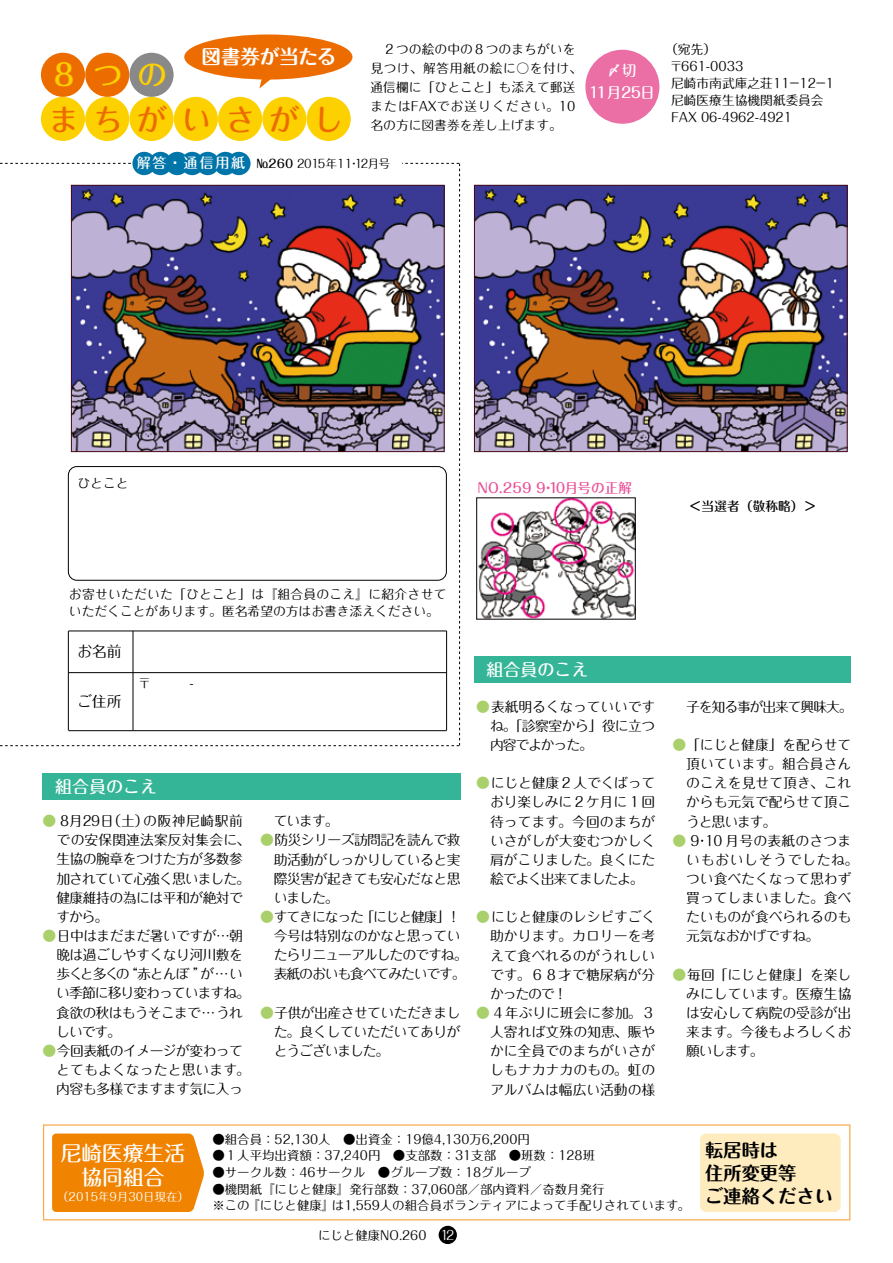
<style>
.page{position:relative;width:893px;height:1263px;background:#fff}
.page>*{position:absolute;margin:0;border:0;box-sizing:border-box;transform-origin:0 0}
.t1{font:500 29.85px "Maru Fo Pro";letter-spacing:.475em;color:#ed6c00}
.t2{font:500 29.85px "Maru Fo Pro";color:#fdd000}
.t3{font:500 20.7px/23.9px "Maru Fo Pro";color:#fff;text-align:center}
.t4{font:700 19.5px "Maru Fo Pro";letter-spacing:-.005em;color:#fff}
.t5{font:700 18.3px/22.8px "Maru Fo Pro";color:#000}
.t6{font:500 16.95px "Maru Fo Pro";color:#fff}
.t7{font:14.85px "Maru Fo Pro";color:#000}
.t8{font:500 14.7px/21.6px "Maru Fo Pro";letter-spacing:-.04em;color:#fff;text-align:center}
.t9{font:13.8px/19.2px "Maru Fo Pro";letter-spacing:-.035em;color:#000;text-align:justify}
.t10{font:13.8px/19.2px "Maru Fo Pro";letter-spacing:-.055em;color:#000}
.t11{font:13.8px/19.2px "Maru Fo Pro";letter-spacing:-.005em;color:#000}
.t12{font:13.8px/19.2px "Maru Fo Pro";letter-spacing:-.07em;color:#000}
.t13{font:13.8px "Maru Fo Pro";letter-spacing:-.08em;color:#000}
.t14{font:500 13.65px "Maru Fo Pro";color:#e85298}
.t15{font:12.75px/17px "Maru Fo Pro";color:#000}
.t16{font:500 12.75px "Maru Fo Pro";color:#000}
.t17{font:12.45px/16.6px "Maru Fo Pro";color:#000}
.t18{font:11.7px "Maru Fo Pro";letter-spacing:-.04em;color:#000}
.t19{font:11.4px "Maru Fo Pro";color:#fff}
.s1{font-weight:500;font-size:14.1px;color:#fff}
.s2{font-weight:500}
.s3{color:#a9d06b}
.s4{font-size:12.75px;color:#fff}
</style>
<div class="page">
<div style="left:439px;top:1226px;width:18px;height:18px;background:#000;border-radius:50%"></div>
<div style="left:585px;top:50px;width:74px;height:74px;background:#eb6ea5;border-radius:50%"></div>
<div style="left:184px;top:34px;width:168px;height:46px;background:#ed6c00;border-radius:50%"></div>
<svg style="left:259px;top:79px;width:13px;height:10px"></svg>
<div style="left:41px;top:97px;width:44px;height:44px;background:#fdd000;border-radius:50%"></div>
<div style="left:41px;top:53px;width:44px;height:44px;background:#ed6c00;border-radius:50%"></div>
<div style="left:85px;top:97px;width:44px;height:44px;background:#fdd000;border-radius:50%"></div>
<div style="left:85px;top:53px;width:44px;height:44px;background:#ed6c00;border-radius:50%"></div>
<div style="left:129px;top:97px;width:45px;height:44px;background:#fdd000;border-radius:50%"></div>
<div style="left:129px;top:53px;width:45px;height:44px;background:#898989;border-radius:50%"></div>
<div style="left:174px;top:97px;width:44px;height:44px;background:#fdd000;border-radius:50%"></div>
<div style="left:218px;top:97px;width:44px;height:44px;background:#fdd000;border-radius:50%"></div>
<div style="left:262px;top:97px;width:44px;height:44px;background:#fdd000;border-radius:50%"></div>
<div style="left:307px;top:97px;width:44px;height:44px;background:#fdd000;border-radius:50%"></div>
<div style="left:474px;top:656px;width:376px;height:27px;background:#35b597"></div>
<div style="left:43px;top:773px;width:418px;height:27px;background:#35b597"></div>
<img style="left:476px;top:187px;width:369px;height:263px">
<div style="left:474px;top:185px;width:373px;height:267px;border:1px solid #450a14"></div>
<svg style="left:0;top:163px;width:460px;height:583px"></svg>
<hr style="left:69px;top:672px;width:378px;height:1px;background:#000">
<hr style="left:69px;top:730px;width:378px;height:1px;background:#000">
<hr style="left:69px;top:631px;width:378px;height:1px;background:#000">
<hr style="left:68px;top:631px;width:1px;height:99px;background:#000">
<hr style="left:133px;top:631px;width:1px;height:99px;background:#000">
<hr style="left:446px;top:631px;width:1px;height:99px;background:#000">
<img style="left:73px;top:187px;width:369px;height:263px">
<div style="left:71px;top:185px;width:373px;height:267px;border:1px solid #450a14"></div>
<div style="left:68px;top:466px;width:379px;height:114px;border:1px solid #000;border-radius:9px"></div>
<div style="left:245px;top:156px;width:157px;height:15px;background:#fff"></div>
<div style="left:132px;top:152px;width:24px;height:23px;background:#0075a9;border-radius:50%"></div>
<div style="left:149px;top:152px;width:23px;height:23px;background:#0075a9;border-radius:50%"></div>
<div style="left:166px;top:152px;width:23px;height:23px;background:#0075a9;border-radius:50%"></div>
<div style="left:180px;top:152px;width:24px;height:23px;background:#0075a9;border-radius:50%"></div>
<div style="left:196px;top:152px;width:23px;height:23px;background:#0075a9;border-radius:50%"></div>
<div style="left:214px;top:152px;width:23px;height:23px;background:#0075a9;border-radius:50%"></div>
<div style="left:227px;top:152px;width:24px;height:23px;background:#0075a9;border-radius:50%"></div>
<img style="left:478px;top:500px;width:155px;height:117px">
<div style="left:43px;top:1124px;width:807px;height:96px;border:1px solid #f6ae54"></div>
<div style="left:700px;top:1133px;width:141px;height:79px;background:#feebbe;border-radius:6px"></div>
<div style="left:52px;top:1133px;width:152px;height:79px;background:#f08300"></div>
<p class="t15" style="left:370px;top:38px;width:213px;line-height:19.2px;text-indent:13px">２つの絵の中の８つのまちがいを見つけ、解答用紙の絵に○を付け、通信欄に「ひとこと」も添えて郵送またはFAXでお送りください。10名の方に図書券を差し上げます。</p>
<h3 class="t4" style="left:202px;top:41px;width:136px">図書券が当たる</h3>
<h1 class="t1" style="left:49px;top:96px;width:296px">まちがいさがし</h1>
<h1 class="t2" style="left:49px;top:51px;width:120px">８つの</h1>
<p class="t8" style="left:589px;top:58px;width:68px">〆切<br>11月25日</p>
<p class="t18" style="left:137px;top:154px;width:255px"><span class="s1">解答・通信用紙</span> <span class="s2">№260</span> 2015年11・12月号</p>
<p class="t15" style="left:670px;top:39px;width:166px;text-indent:-5px">（宛先）<br>〒661-0033<br>尼崎市南武庫之荘11－ 12－ 1尼崎医療生協機関紙委員会<br>FAX 06-4962-4921</p>
<p class="t15" style="left:77px;top:473px;width:53px">ひとこと</p>
<p class="t14" style="left:477px;top:477px;width:156px">NO.259 9・10月号の正解</p>
<p class="t16" style="left:689px;top:496px;width:129px">＜当選者（敬称略）＞</p>
<p class="t15" style="left:69px;top:584px;width:379px">お寄せいただいた「ひとこと」は『組合員のこえ』に紹介させていただくことがあります。匿名希望の方はお書き添えください。</p>
<p class="t7" style="left:77px;top:639px;width:46px">お名前</p>
<p class="t7" style="left:77px;top:690px;width:46px">ご住所</p>
<p class="t6" style="left:55px;top:773px;width:104px">組合員のこえ</p>
<p class="t9" style="left:56px;top:810px;width:195px;text-align:left;text-indent:-14px"><span class="s3">●</span> 8月29日（土）の阪神尼崎駅前での安保関連法案反対集会に、生協の腕章をつけた方が多数参加されていて心強く思いました。健康維持の為には平和が絶対ですから。</p>
<p class="t10" style="left:56px;top:924px;width:195px;text-indent:-14px"><span class="s3">●</span>日中はまだまだ暑いですが…朝晩は過ごしやすくなり河川敷を歩くと多くの“赤とんぼ ”が…いい季節に移り変わっていますね。食欲の秋はもうそこまで…うれしいです。</p>
<p class="t9" style="left:56px;top:1039px;width:195px;text-align:left;text-indent:-14px"><span class="s3">●</span>今回表紙のイメージが変わってとてもよくなったと思います。内容も多様でますます気に入っ</p>
<p class="t9" style="left:274px;top:810px;width:66px">ています。</p>
<p class="t9" style="left:274px;top:829px;width:188px;text-indent:-14px"><span class="s3">●</span>防災シリーズ訪問記を読んで救助活動がしっかりしていると実際災害が起きても安心だなと思いました。</p>
<p class="t12" style="left:274px;top:905px;width:195px;text-indent:-14px"><span class="s3">●</span>すてきになった「にじと健康」！今号は特別なのかなと思っていたらリニューアルしたのですね。表紙のおいも食べてみたいです。</p>
<p class="t9" style="left:274px;top:1001px;width:188px;text-indent:-14px"><span class="s3">●</span>子供が出産させていただきました。良くしていただいてありがとうございました。</p>
<p class="t6" style="left:486px;top:656px;width:104px">組合員のこえ</p>
<p class="t9" style="left:490px;top:695px;width:167px;text-indent:-14px"><span class="s3">●</span>表紙明るくなっていいですね。「診察室から」役に立つ内容でよかった。</p>
<p class="t9" style="left:490px;top:772px;width:167px;text-indent:-14px"><span class="s3">●</span>にじと健康 2 人でくばっており楽しみに 2 ケ月に 1 回待ってます。今回のまちがいさがしが大変むつかしく肩がこりました。良くにた絵でよく出来てましたよ。</p>
<p class="t9" style="left:490px;top:906px;width:167px;text-indent:-14px"><span class="s3">●</span>にじと健康のレシピすごく助かります。カロリーを考えて食べれるのがうれしいです。６８才で糖尿病が分かったので！　</p>
<p class="t9" style="left:490px;top:1001px;width:167px;text-indent:-14px"><span class="s3">●</span>４年ぶりに班会に参加。３人寄れば文殊の知恵、賑やかに全員でのまちがいさがしもナカナカのもの。虹のアルバムは幅広い活動の様</p>
<p class="t13" style="left:686px;top:696px;width:168px">子を知る事が出来て興味大。</p>
<p class="t9" style="left:686px;top:734px;width:167px;text-indent:-14px"><span class="s3">●</span>「にじと健康」を配らせて頂いています。組合員さんのこえを見せて頂き、これからも元気で配らせて頂こうと思います。</p>
<p class="t11" style="left:686px;top:829px;width:174px;text-indent:-14px"><span class="s3">●</span> 9･10 月号の表紙のさつまいもおいしそうでしたね。つい食べたくなって思わず買ってしまいました。食べたいものが食べられるのも元気なおかげですね。</p>
<p class="t9" style="left:686px;top:963px;width:167px;text-indent:-14px"><span class="s3">●</span>毎回「にじと健康」を楽しみにしています。医療生協は安心して病院の受診が出来ます。今後もよろしくお願いします。</p>
<h2 class="t3" style="left:61px;top:1139px;width:126px">尼崎医療生活協同組合</h2>
<p class="t19" style="left:57px;top:1187px;width:133px">（2015年9月30日現在）</p>
<p class="t17" style="left:212px;top:1129px;width:319px">●組合員：52,130人　●出資金：19億4,130万6,200円</p>
<p class="t17" style="left:212px;top:1146px;width:384px">●１人平均出資額：37,240円　●支部数：31支部　●班数：128班</p>
<p class="t17" style="left:212px;top:1162px;width:320px">●サークル数：46サークル　●グループ数：18グループ</p>
<p class="t17" style="left:212px;top:1179px;width:479px">●機関紙『にじと健康』発行部数：37,060部／部内資料／奇数月発行<br>※この『にじと健康』は1,559人の組合員ボランティアによって手配りされています。</p>
<p class="t17" style="left:318px;top:1226px;width:138px">にじと健康NO.260 <span class="s4">12</span></p>
<h3 class="t5" style="left:705px;top:1137px;width:129px">転居時は<br>住所変更等<br>ご連絡ください</h3>
</div>
